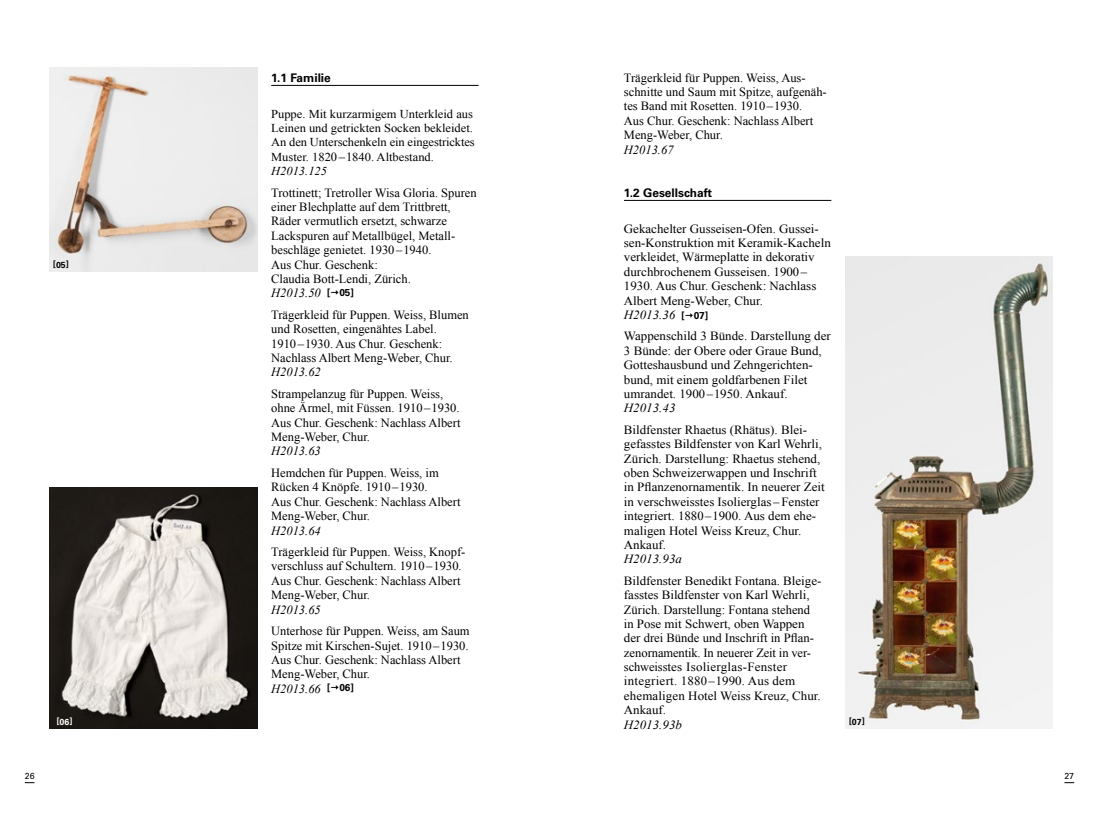
<style>
.page{position:relative;width:1099px;height:815px;background:#fff}
.page>*{position:absolute;margin:0;border:0;box-sizing:border-box;transform-origin:0 0}
.t1{font:12.5px/14.4px "Times New Roman";color:#000}
.t2{font:12.5px/14.4px "Times New Roman";color:#000;scale:1.04 1}
.t3{font:italic 12.5px "Times New Roman";color:#000}
.t4{font:italic 12.5px "Times New Roman";color:#000;scale:1.04 1}
.t5{font:12px/14.4px "Times New Roman";color:#000;scale:1.04 1}
.t6{font:700 11.88px "Univers LT Std";color:#000}
.t7{font:700 8.75px "Univers LT Std";color:#000}
.t8{font:8.75px "Univers LT Std";color:#000}
.t9{font:700 8.75px "Univers LT Std";color:#fff}
.s1{font-style:italic}
.s2{font-family:"Univers LT Std";font-weight:700;font-size:10px}
.s3{font-size:12.5px}
</style>
<div class="page">
<hr style="left:624px;top:200px;width:207px;height:1px;background:#000">
<hr style="left:271px;top:85px;width:207px;height:1px;background:#000">
<img style="left:50px;top:487px;width:207px;height:241px">
<img style="left:50px;top:67px;width:207px;height:204px">
<img style="left:845px;top:257px;width:207px;height:471px">
<p class="t1" style="left:624px;top:70px;width:204px">Trägerkleid für Puppen. Weiss, Aus&shy;schnitte und Saum mit Spitze, aufgenäh&shy;tes Band mit Rosetten. 1910– 1930.<br>Aus Chur. Geschenk: Nachlass Albert Meng-Weber, Chur.</p>
<p class="t3" style="left:624px;top:141px;width:51px">H2013.67</p>
<p class="t6" style="left:624px;top:186px;width:89px">1.2 Gesellschaft</p>
<p class="t2" style="left:624px;top:221px;width:200px">Gekachelter Gusseisen-Ofen. Gussei&shy;sen-Konstruktion mit Keramik-Kacheln verkleidet, Wärmeplatte in dekorativ durchbrochenem Gusseisen. 1900 –<br>1930. Aus Chur. Geschenk: Nachlass<br>Albert Meng-Weber, Chur.<br><span class="s1">H2013.36</span> <span class="s2">[ 07]</span></p>
<p class="t2" style="left:624px;top:329px;width:200px">Wappenschild 3 Bünde. Darstellung der 3 Bünde: der Obere oder Graue Bund, Gotteshausbund und Zehngerichten&shy;bund, mit einem goldfarbenen Filet umrandet. 1900– 1950. Ankauf.</p>
<p class="t4" style="left:624px;top:400px;width:51px">H2013.43</p>
<p class="t2" style="left:624px;top:422px;width:194px">Bildfenster Rhaetus (Rhätus). Blei&shy;gefasstes Bildfenster von Karl Wehrli, Zürich. Darstellung: Rhaetus stehend, oben Schweizerwappen und Inschrift in Pflanzenornamentik. In neuerer Zeit in verschweisstes Isolierglas– Fenster integriert. 1880– 1900. Aus dem ehe&shy;maligen Hotel Weiss Kreuz, Chur.<br>Ankauf.</p>
<p class="t4" style="left:624px;top:550px;width:57px">H2013.93a</p>
<p class="t2" style="left:624px;top:573px;width:191px">Bildfenster Benedikt Fontana. Bleige&shy;fasstes Bildfenster von Karl Wehrli, Zürich. Darstellung: Fontana stehend in Pose mit Schwert, oben Wappen der drei Bünde und Inschrift in Pflan&shy;zenornamentik. In neuerer Zeit in ver&shy;schweisstes Isolierglas-Fenster integriert. 1880– 1990. Aus dem ehemaligen Hotel Weiss Kreuz, Chur.<br>Ankauf.</p>
<p class="t4" style="left:624px;top:716px;width:57px">H2013.93b</p>
<p class="t6" style="left:271px;top:71px;width:61px">1.1 Familie</p>
<p class="t5" style="left:271px;top:106px;width:197px">Puppe. Mit kurzarmigem Unterkleid aus Leinen und getrickten Socken bekleidet.<br>An den Unterschenkeln ein eingestricktes Muster. 182<span class="s3">0 – 1</span>840. Altbestand.<br><span class="s1">H2013.125</span></p>
<p class="t1" style="left:271px;top:185px;width:207px">Trottinett; Tretroller Wisa Gloria. Spuren einer Blechplatte auf dem Trittbrett,<br>Räder vermutlich ersetzt, schwarze<br>Lackspuren auf Metallbügel, Metall&shy;beschläge genietet. 1930– 1940.<br>Aus Chur. Geschenk:<br>Claudia Bott-Lendi, Zürich.<br><span class="s1">H2013.50</span> <span class="s2">[ 05]</span></p>
<p class="t1" style="left:271px;top:307px;width:199px">Trägerkleid für Puppen. Weiss, Blumen und Rosetten, eingenähtes Label.<br>1910 – 1930. Aus Chur. Geschenk:<br>Nachlass Albert Meng-Weber, Chur.</p>
<p class="t3" style="left:271px;top:364px;width:51px">H2013.62</p>
<p class="t1" style="left:271px;top:386px;width:191px">Strampelanzug für Puppen. Weiss, ohne Ärmel, mit Füssen. 1910– 1930.<br>Aus Chur. Geschenk: Nachlass Albert<br>Meng-Weber, Chur.</p>
<p class="t3" style="left:271px;top:443px;width:51px">H2013.63</p>
<p class="t1" style="left:271px;top:465px;width:191px">Hemdchen für Puppen. Weiss, im<br>Rücken 4 Knöpfe. 1910 – 1930.<br>Aus Chur. Geschenk: Nachlass Albert<br>Meng-Weber, Chur.</p>
<p class="t3" style="left:271px;top:522px;width:51px">H2013.64</p>
<p class="t1" style="left:271px;top:545px;width:196px">Trägerkleid für Puppen. Weiss, Knopf&shy;verschluss auf Schultern. 1910– 1930.<br>Aus Chur. Geschenk: Nachlass Albert Meng-Weber, Chur.</p>
<p class="t3" style="left:271px;top:601px;width:51px">H2013.65</p>
<p class="t1" style="left:271px;top:624px;width:200px">Unterhose für Puppen. Weiss, am Saum<br>Spitze mit Kirschen-Sujet. 1910– 1930.<br>Aus Chur. Geschenk: Nachlass Albert<br>Meng-Weber, Chur.<br><span class="s1">H2013.66</span> <span class="s2">[ 06]</span></p>
<p class="t7" style="left:53px;top:259px;width:17px">[05]</p>
<p class="t9" style="left:57px;top:716px;width:17px">[06]</p>
<p class="t7" style="left:849px;top:716px;width:17px">[07]</p>
<p class="t8" style="left:25px;top:771px;width:11px">26</p>
<p class="t8" style="left:1064px;top:771px;width:11px">27</p>
</div>
